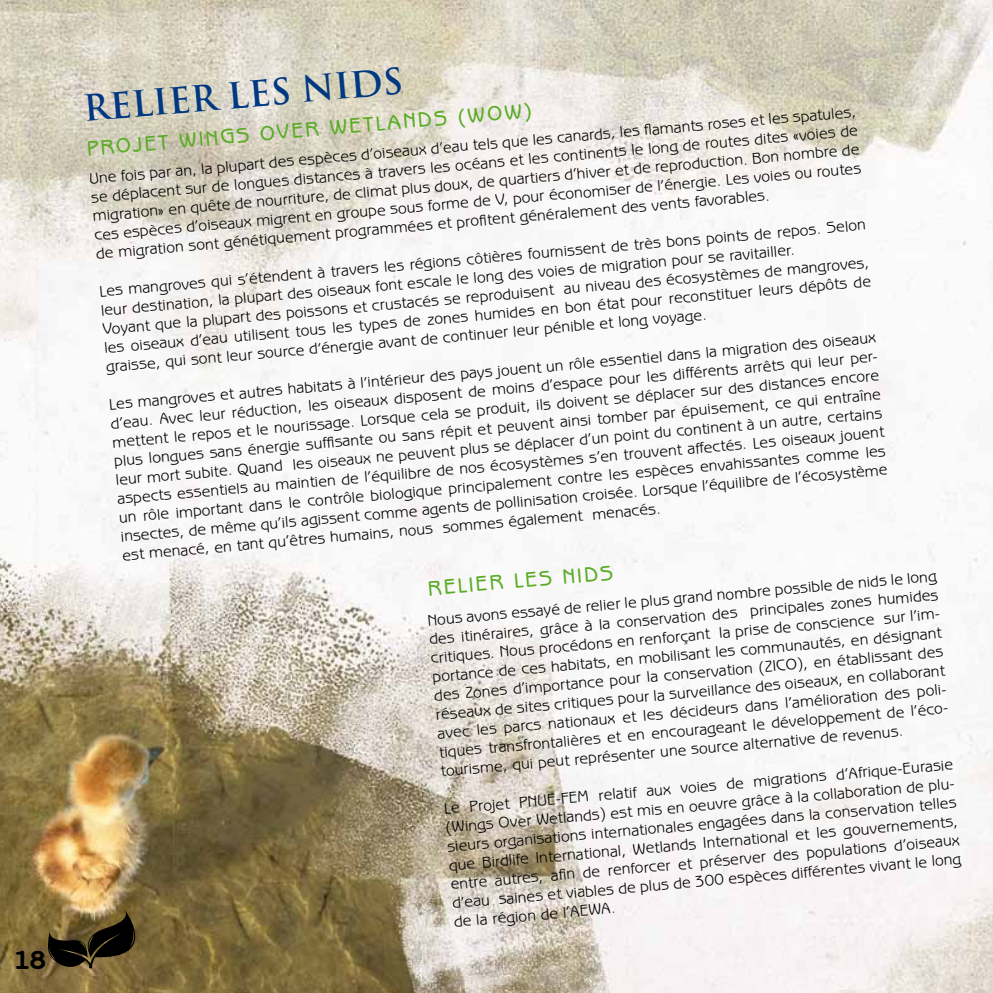
<style>
.page{position:relative;width:993px;height:993px;background:#fff}
.page>*{position:absolute;margin:0;border:0;box-sizing:border-box;transform-origin:0 0}
.t1{font:700 35px "Trajan";color:#003882}
.t2{font:700 26.25px "Benguiat Gothic";color:#000}
.t3{font:500 21px "Benguiat Gothic";color:#5bac26}
.t4{font:15.75px/18.9px "Benguiat Gothic";color:#000}
</style>
<div class="page">
<img style="left:0;top:0;width:992px;height:992px">
<svg style="left:47px;top:909px;width:95px;height:60px;background:#524426"></svg>
<h2 class="t2" style="left:14px;top:944px;width:34px">18</h2>
<h1 class="t1" style="left:81px;top:87px;width:322px;rotate:-5deg">Relier les nids</h1>
<h3 class="t3" style="left:86px;top:137px;width:448px;rotate:-5deg">Pr ojet Wings Over Wetlands (WOW)</h3>
<p class="t4" style="left:89px;top:169px;width:770px;text-align:justify;rotate:-5deg">Une fois par an, la plupart des espèces d’oiseaux d’eau tels que les canards, les fl amants roses et les spatules, se déplacent sur de longues distances à travers les océans et les continents le long de routes dites «voies de migration» en quête de nourriture, de climat plus doux, de quartiers d’hiver et de reproduction. Bon nombre de ces espèces d’oiseaux migrent en groupe sous forme de V, pour économiser de l’énergie. Les voies ou routes de migration sont génétiquement programmées et profi tent généralement des vents favorables.</p>
<p class="t4" style="left:98px;top:282px;width:770px;rotate:-5deg">Les mangroves qui s’étendent à travers les régions côtières fournissent de très bons points de repos. Selon leur destination, la plupart des oiseaux font escale le long des voies de migration pour se ravitailler.<br>Voyant que la plupart des poissons et crustacés se reproduisent au niveau des écosystèmes de mangroves, les oiseaux d’eau utilisent tous les types de zones humides en bon état pour reconstituer leurs dépôts de graisse, qui sont leur source d’énergie avant de continuer leur pénible et long voyage.</p>
<p class="t4" style="left:108px;top:395px;width:773px;rotate:-5deg">Les mangroves et autres habitats à l’intérieur des pays jouent un rôle essentiel dans la migration des oiseaux d’eau. Avec leur réduction, les oiseaux disposent de moins d’espace pour les différents arrêts qui leur per&shy;mettent le repos et le nourissage. Lorsque cela se produit, ils doivent se déplacer sur des distances encore plus longues sans énergie suffi sante ou sans répit et peuvent ainsi tomber par épuisement, ce qui entraîne leur mort subite. Quand les oiseaux ne peuvent plus se déplacer d’un point du continent à un autre, certains aspects essentiels au maintien de l’équilibre de nos écosystèmes s’en trouvent affectés. Les oiseaux jouent un rôle important dans le contrôle biologique principalement contre les espèces envahissantes comme les insectes, de même qu’ils agissent comme agents de pollinisation croisée. Lorsque l’équilibre de l’écosystème est menacé, en tant qu’êtres humains, nous sommes également menacés.</p>
<h3 class="t3" style="left:426px;top:576px;width:187px;rotate:-5deg">R elier les nids</h3>
<p class="t4" style="left:426px;top:610px;width:515px;rotate:-5deg">Nous avons essayé de relier le plus grand nombre possible de nids le long des itinéraires, grâce à la conservation des principales zones humides critiques. Nous procédons en renforçant la prise de conscience sur l’im&shy;portance de ces habitats, en mobilisant les communautés, en désignant des Zones d’importance pour la conservation (ZICO), en établissant des réseaux de sites critiques pour la surveillance des oiseaux, en collaborant avec les parcs nationaux et les décideurs dans l’amélioration des poli&shy;tiques transfrontalières et en encourageant le développement de l’éco&shy;tourisme, qui peut représenter une source alternative de revenus.</p>
<p class="t4" style="left:443px;top:799px;width:515px;rotate:-5deg">Le Projet PNUE-FEM relatif aux voies de migrations d’Afrique-Eurasie (Wings Over Wetlands) est mis en oeuvre grâce à la collaboration de plu&shy;sieurs organisations internationales engagées dans la conservation telles que Birdlife International, Wetlands International et les gouvernements, entre autres, afi n de renforcer et préserver des populations d’oiseaux d’eau saines et viables de plus de 300 espèces différentes vivant le long de la région de l’AEWA.</p>
</div>
